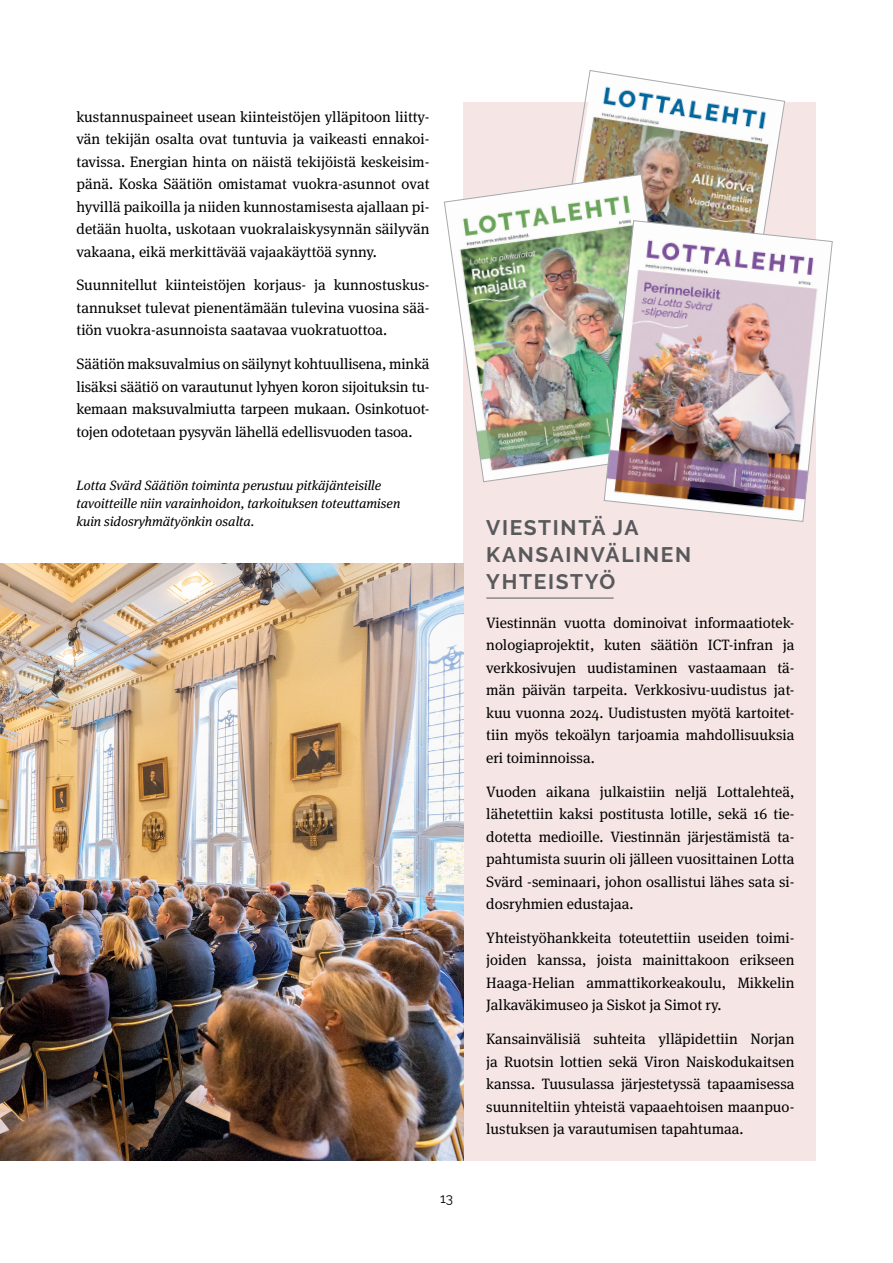
<style>
.page{position:relative;width:893px;height:1263px;background:#fff}
.page>*{position:absolute;margin:0;border:0;box-sizing:border-box;transform-origin:0 0}
.t1{font:700 21px/27px "Raleway";letter-spacing:.08em;color:#58595b}
.t2{font:15px/22.5px "Meta Serif Pro";color:#000;text-align:justify}
.t3{font:italic 13.5px/18px "Meta Serif Pro";color:#000}
.t4{font:13.5px "Raleway";color:#000}
</style>
<div class="page">
<div style="left:463px;top:102px;width:353px;height:1059px;background:#f6e5e5"></div>
<img style="left:0;top:563px;width:463px;height:598px">
<hr style="left:486px;top:598px;width:128px;height:1px;background:#58595b">
<img style="left:573px;top:70px;width:212px;height:150px">
<img style="left:444px;top:174px;width:237px;height:308px">
<img style="left:603px;top:220px;width:230px;height:302px">
<p class="t2" style="left:77px;top:104px;width:354px">kustannuspaineet usean kiinteistöjen ylläpitoon liitty&shy;vän tekijän osalta ovat tuntuvia ja vaikeasti ennakoi&shy;tavissa. Energian hinta on näistä tekijöistä keskeisim&shy;pänä. Koska Säätiön omistamat vuokra-asunnot ovat hyvillä paikoilla ja niiden kunnostamisesta ajallaan pi&shy;detään huolta, uskotaan vuokralaiskysynnän säilyvän vakaana, eikä merkittävää vajaakäyttöä synny.</p>
<p class="t2" style="left:77px;top:273px;width:354px">Suunnitellut kiinteistöjen korjaus- ja kunnostuskus&shy;tannukset tulevat pienentämään tulevina vuosina sää&shy;tiön vuokra-asunnoista saatavaa vuokratuottoa.</p>
<p class="t2" style="left:77px;top:352px;width:354px">Säätiön maksuvalmius on säilynyt kohtuullisena, minkä lisäksi säätiö on varautunut lyhyen koron sijoituksin tu&shy;kemaan maksuvalmiutta tarpeen mukaan. Osinkotuot&shy;tojen odotetaan pysyvän lähellä edellisvuoden tasoa.</p>
<p class="t3" style="left:77px;top:476px;width:325px">Lotta Svärd Säätiön toiminta perustuu pitkäjänteisille tavoitteille niin varainhoidon, tarkoituksen toteuttamisen kuin sidosryhmätyönkin osalta.</p>
<p class="t4" style="left:440px;top:1191px;width:14px">13</p>
<h1 class="t1" style="left:486px;top:514px;width:206px">VIESTINTÄ JA<br>KANSAINVÄLINEN<br>YHTEISTYÖ</h1>
<p class="t2" style="left:486px;top:611px;width:310px">Viestinnän vuotta dominoivat informaatiotek&shy;nologiaprojektit, kuten säätiön ICT-infran ja verkkosivujen uudistaminen vastaamaan tä&shy;män päivän tarpeita. Verkkosivu-uudistus jat&shy;kuu vuonna 2024. Uudistusten myötä kartoitet&shy;tiin myös tekoälyn tarjoamia mahdollisuuksia eri toiminnoissa.</p>
<p class="t2" style="left:486px;top:779px;width:310px">Vuoden aikana julkaistiin neljä Lottalehteä, lähetettiin kaksi postitusta lotille, sekä 16 tie&shy;dotetta medioille. Viestinnän järjestämistä ta&shy;pahtumista suurin oli jälleen vuosittainen Lotta Svärd -seminaari, johon osallistui lähes sata si&shy;dosryhmien edustajaa.</p>
<p class="t2" style="left:486px;top:926px;width:310px">Yhteistyöhankkeita toteutettiin useiden toimi&shy;joiden kanssa, joista mainittakoon erikseen Haaga-Helian ammattikorkeakoulu, Mikkelin Jalkaväkimuseo ja Siskot ja Simot ry.</p>
<p class="t2" style="left:486px;top:1027px;width:310px">Kansainvälisiä suhteita ylläpidettiin Norjan ja Ruotsin lottien sekä Viron Naiskodukaitsen kanssa. Tuusulassa järjestetyssä tapaamisessa suunniteltiin yhteistä vapaaehtoisen maanpuo&shy;lustuksen ja varautumisen tapahtumaa.</p>
</div>
